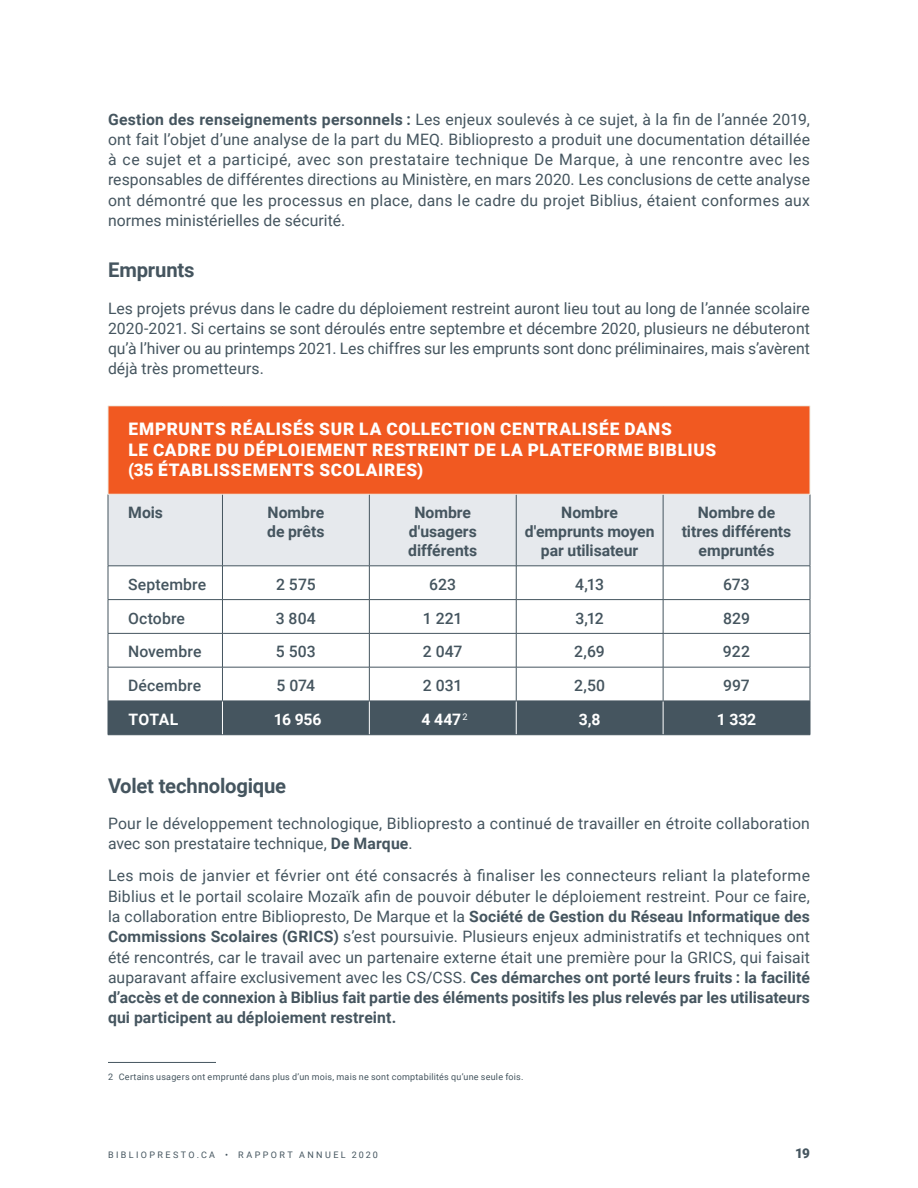
<style>
.page{position:relative;width:918px;height:1188px;background:#fff}
.page>*{position:absolute;margin:0;border:0;box-sizing:border-box;transform-origin:0 0}
.t1{font:700 20.25px "Roboto";letter-spacing:-.01em;color:#45555f}
.t2{font:900 17.25px/20.7px "Roboto";letter-spacing:.04em;color:#fff}
.t3{font:15.75px/20.2px "Roboto";letter-spacing:.005em;color:#45555f;text-align:justify}
.t4{font:700 15.75px/18.9px "Roboto";letter-spacing:-.005em;color:#45555f;text-align:center}
.t5{font:500 15.75px "Roboto";letter-spacing:.01em;color:#45555f}
.t6{font:700 15.75px "Roboto";letter-spacing:-.005em;color:#fff}
.t7{font:900 13.5px "Roboto";color:#45555f}
.t8{font:9px "Roboto";letter-spacing:.03em;color:#45555f}
.t9{font:9px "Roboto";letter-spacing:.265em;color:#45555f}
.s1{font-weight:700}
</style>
<div class="page">
<div style="left:108px;top:406px;width:702px;height:88px;background:#f15921"></div>
<div style="left:109px;top:495px;width:701px;height:71px;background:#e6e9ed"></div>
<div style="left:109px;top:702px;width:701px;height:32px;background:#45555f"></div>
<hr style="left:222px;top:494px;width:1px;height:72px;background:#45555f">
<hr style="left:369px;top:494px;width:1px;height:72px;background:#45555f">
<hr style="left:516px;top:494px;width:1px;height:72px;background:#45555f">
<hr style="left:663px;top:494px;width:1px;height:72px;background:#45555f">
<hr style="left:810px;top:494px;width:1px;height:72px;background:#45555f">
<hr style="left:108px;top:566px;width:1px;height:33px;background:#45555f">
<hr style="left:222px;top:566px;width:1px;height:33px;background:#45555f">
<hr style="left:369px;top:566px;width:1px;height:33px;background:#45555f">
<hr style="left:516px;top:566px;width:1px;height:33px;background:#45555f">
<hr style="left:663px;top:566px;width:1px;height:33px;background:#45555f">
<hr style="left:810px;top:566px;width:1px;height:33px;background:#45555f">
<hr style="left:108px;top:599px;width:114px;height:1px;background:#45555f">
<hr style="left:108px;top:600px;width:1px;height:33px;background:#45555f">
<hr style="left:222px;top:599px;width:147px;height:1px;background:#45555f">
<hr style="left:222px;top:600px;width:1px;height:33px;background:#45555f">
<hr style="left:369px;top:599px;width:147px;height:1px;background:#45555f">
<hr style="left:369px;top:600px;width:1px;height:33px;background:#45555f">
<hr style="left:516px;top:599px;width:147px;height:1px;background:#45555f">
<hr style="left:516px;top:600px;width:1px;height:33px;background:#45555f">
<hr style="left:663px;top:599px;width:147px;height:1px;background:#45555f">
<hr style="left:663px;top:600px;width:1px;height:33px;background:#45555f">
<hr style="left:810px;top:600px;width:1px;height:33px;background:#45555f">
<hr style="left:108px;top:633px;width:114px;height:1px;background:#45555f">
<hr style="left:108px;top:634px;width:1px;height:33px;background:#45555f">
<hr style="left:222px;top:633px;width:147px;height:1px;background:#45555f">
<hr style="left:222px;top:634px;width:1px;height:33px;background:#45555f">
<hr style="left:369px;top:633px;width:147px;height:1px;background:#45555f">
<hr style="left:369px;top:634px;width:1px;height:33px;background:#45555f">
<hr style="left:516px;top:633px;width:147px;height:1px;background:#45555f">
<hr style="left:516px;top:634px;width:1px;height:33px;background:#45555f">
<hr style="left:663px;top:633px;width:147px;height:1px;background:#45555f">
<hr style="left:663px;top:634px;width:1px;height:33px;background:#45555f">
<hr style="left:810px;top:634px;width:1px;height:33px;background:#45555f">
<hr style="left:108px;top:667px;width:114px;height:1px;background:#45555f">
<hr style="left:108px;top:667px;width:1px;height:34px;background:#45555f">
<hr style="left:222px;top:667px;width:147px;height:1px;background:#45555f">
<hr style="left:222px;top:667px;width:1px;height:34px;background:#45555f">
<hr style="left:369px;top:667px;width:147px;height:1px;background:#45555f">
<hr style="left:369px;top:667px;width:1px;height:34px;background:#45555f">
<hr style="left:516px;top:667px;width:147px;height:1px;background:#45555f">
<hr style="left:516px;top:667px;width:1px;height:34px;background:#45555f">
<hr style="left:663px;top:667px;width:147px;height:1px;background:#45555f">
<hr style="left:663px;top:667px;width:1px;height:34px;background:#45555f">
<hr style="left:810px;top:667px;width:1px;height:34px;background:#45555f">
<hr style="left:108px;top:494px;width:1px;height:72px;background:#45555f">
<hr style="left:108px;top:566px;width:114px;height:1px;background:#45555f">
<hr style="left:222px;top:566px;width:147px;height:1px;background:#45555f">
<hr style="left:369px;top:566px;width:147px;height:1px;background:#45555f">
<hr style="left:516px;top:566px;width:147px;height:1px;background:#45555f">
<hr style="left:663px;top:566px;width:147px;height:1px;background:#45555f">
<hr style="left:222px;top:701px;width:1px;height:34px;background:#fff">
<hr style="left:369px;top:701px;width:1px;height:34px;background:#fff">
<hr style="left:516px;top:701px;width:1px;height:34px;background:#fff">
<hr style="left:663px;top:701px;width:1px;height:34px;background:#fff">
<hr style="left:108px;top:406px;width:114px;height:1px;background:#f0ece3">
<hr style="left:108px;top:406px;width:1px;height:88px;background:#f0ece3">
<hr style="left:222px;top:406px;width:147px;height:1px;background:#f0ece3">
<hr style="left:369px;top:406px;width:147px;height:1px;background:#f0ece3">
<hr style="left:516px;top:406px;width:147px;height:1px;background:#f0ece3">
<hr style="left:663px;top:406px;width:147px;height:1px;background:#f0ece3">
<hr style="left:810px;top:406px;width:1px;height:88px;background:#f0ece3">
<hr style="left:108px;top:494px;width:114px;height:1px;background:#f0ece3">
<hr style="left:222px;top:494px;width:147px;height:1px;background:#f0ece3">
<hr style="left:369px;top:494px;width:147px;height:1px;background:#f0ece3">
<hr style="left:516px;top:494px;width:147px;height:1px;background:#f0ece3">
<hr style="left:663px;top:494px;width:147px;height:1px;background:#f0ece3">
<hr style="left:108px;top:701px;width:114px;height:1px;background:#45555f">
<hr style="left:108px;top:701px;width:1px;height:34px;background:#45555f">
<hr style="left:222px;top:701px;width:147px;height:1px;background:#45555f">
<hr style="left:369px;top:701px;width:147px;height:1px;background:#45555f">
<hr style="left:516px;top:701px;width:147px;height:1px;background:#45555f">
<hr style="left:663px;top:701px;width:147px;height:1px;background:#45555f">
<hr style="left:810px;top:701px;width:1px;height:34px;background:#45555f">
<hr style="left:108px;top:734px;width:114px;height:1px;background:#45555f">
<hr style="left:222px;top:734px;width:147px;height:1px;background:#45555f">
<hr style="left:369px;top:734px;width:147px;height:1px;background:#45555f">
<hr style="left:516px;top:734px;width:147px;height:1px;background:#45555f">
<hr style="left:663px;top:734px;width:147px;height:1px;background:#45555f">
<hr style="left:108px;top:1062px;width:108px;height:1px;background:#45555f">
<p class="t3" style="left:108px;top:108px;width:704px"><span class="s1">Gestion des renseignements personnels :</span> Les enjeux soulevés à ce sujet, à la fin de l’année 2019, ont fait l’objet d’une analyse de la part du MEQ. Bibliopresto a produit une documentation détaillée à ce sujet et a participé, avec son prestataire technique De Marque, à une rencontre avec les responsables de différentes directions au Ministère, en mars 2020. Les conclusions de cette analyse ont démontré que les processus en place, dans le cadre du projet Biblius, étaient conformes aux normes ministérielles de sécurité.</p>
<p class="t1" style="left:108px;top:256px;width:88px">Emprunts</p>
<p class="t3" style="left:108px;top:297px;width:704px">Les projets prévus dans le cadre du déploiement restreint auront lieu tout au long de l’année scolaire 2020-2021. Si certains se sont déroulés entre septembre et décembre 2020, plusieurs ne débuteront qu’à l’hiver ou au printemps 2021. Les chiffres sur les emprunts sont donc préliminaires, mais s’avèrent déjà très prometteurs.</p>
<p class="t2" style="left:128px;top:418px;width:590px">EMPRUNTS RÉALISÉS SUR LA COLLECTION CENTRALISÉE DANS<br>LE CADRE DU DÉPLOIEMENT RESTREINT DE LA PLATEFORME BIBLIUS (35 ÉTABLISSEMENTS SCOLAIRES)</p>
<p class="t4" style="left:128px;top:503px;width:36px">Mois</p>
<p class="t4" style="left:267px;top:503px;width:59px;text-align:left">Nombre de prêts</p>
<p class="t4" style="left:408px;top:503px;width:71px">Nombre d'usagers différents</p>
<p class="t4" style="left:525px;top:503px;width:131px">Nombre d'emprunts moyen par utilisateur</p>
<p class="t4" style="left:682px;top:503px;width:111px">Nombre de titres différents empruntés</p>
<p class="t5" style="left:128px;top:573px;width:80px">Septembre</p>
<p class="t5" style="left:276px;top:573px;width:41px">2 575</p>
<p class="t5" style="left:429px;top:573px;width:28px">623</p>
<p class="t5" style="left:575px;top:573px;width:30px">4,13</p>
<p class="t5" style="left:723px;top:573px;width:28px">673</p>
<p class="t5" style="left:128px;top:607px;width:58px">Octobre</p>
<p class="t5" style="left:276px;top:607px;width:42px">3 804</p>
<p class="t5" style="left:423px;top:607px;width:41px">1 221</p>
<p class="t5" style="left:575px;top:607px;width:30px">3,12</p>
<p class="t5" style="left:723px;top:607px;width:28px">829</p>
<p class="t5" style="left:128px;top:641px;width:75px">Novembre</p>
<p class="t5" style="left:276px;top:641px;width:42px">5 503</p>
<p class="t5" style="left:423px;top:641px;width:41px">2 047</p>
<p class="t5" style="left:574px;top:641px;width:32px">2,69</p>
<p class="t5" style="left:723px;top:641px;width:29px">922</p>
<p class="t5" style="left:128px;top:675px;width:74px">Décembre</p>
<p class="t5" style="left:276px;top:675px;width:40px">5 074</p>
<p class="t5" style="left:423px;top:675px;width:41px">2 031</p>
<p class="t5" style="left:574px;top:675px;width:32px">2,50</p>
<p class="t5" style="left:723px;top:675px;width:28px">997</p>
<p class="t6" style="left:128px;top:708px;width:51px">TOTAL</p>
<p class="t6" style="left:274px;top:708px;width:49px">16 956</p>
<p class="t6" style="left:422px;top:708px;width:48px">4 447<sup>2</sup></p>
<p class="t6" style="left:579px;top:708px;width:23px">3,8</p>
<p class="t6" style="left:717px;top:708px;width:41px">1 332</p>
<p class="t1" style="left:108px;top:771px;width:180px">Volet technologique</p>
<p class="t3" style="left:108px;top:813px;width:704px">Pour le développement technologique, Bibliopresto a continué de travailler en étroite collaboration avec son prestataire technique, <span class="s1">De Marque</span>.</p>
<p class="t3" style="left:108px;top:865px;width:704px">Les mois de janvier et février ont été consacrés à finaliser les connecteurs reliant la plateforme Biblius et le portail scolaire Mozaïk afin de pouvoir débuter le déploiement restreint. Pour ce faire, la collaboration entre Bibliopresto, De Marque et la <span class="s1">Société de Gestion du Réseau Informatique des Commissions Scolaires (GRICS)</span> s’est poursuivie. Plusieurs enjeux administratifs et techniques ont été rencontrés, car le travail avec un partenaire externe était une première pour la GRICS, qui faisait auparavant affaire exclusivement avec les CS/CSS. <span class="s1">Ces démarches ont porté leurs fruits : la facilité d’accès et de connexion à Biblius fait partie des éléments positifs les plus relevés par les utilisateurs qui participent au déploiement restreint.</span></p>
<p class="t8" style="left:108px;top:1070px;width:417px">2 Certains usagers ont emprunté dans plus d’un mois, mais ne sont comptabilités qu’une seule fois.</p>
<p class="t9" style="left:108px;top:1148px;width:271px">BIBLIOPRESTO.CA • RAPPORT ANNUEL 2020</p>
<p class="t7" style="left:795px;top:1144px;width:16px">19</p>
</div>
